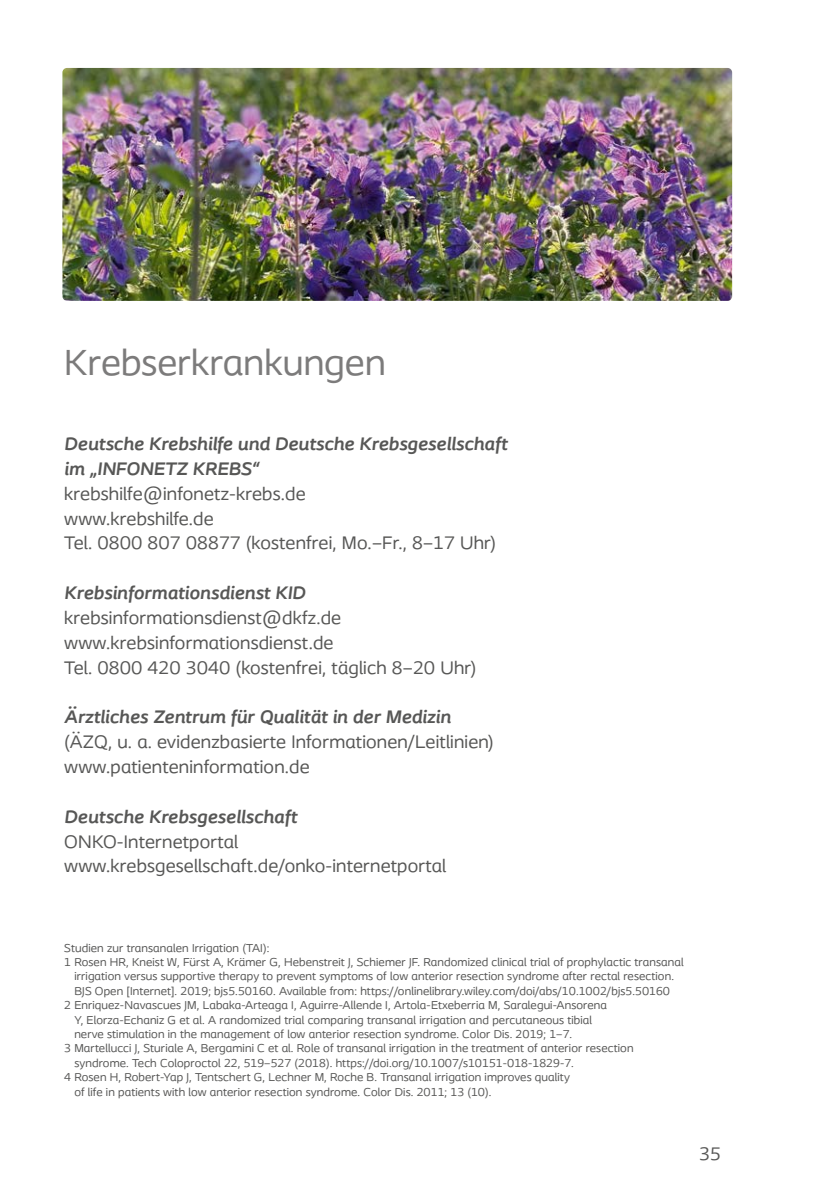
<style>
.page{position:relative;width:840px;height:1191px;background:#fff}
.page>*{position:absolute;margin:0;border:0;box-sizing:border-box;transform-origin:0 0}
.Ü_19{font:38px "Coloplast";color:#7c7b7b}
.Text_9_5_12_pt{font:19px "Coloplast";letter-spacing:.01em;color:#575756}
.Text_9_5_12_pt-2{font:italic 700 19px "Coloplast";color:#575756}
.BU{font:12px/14.4px "Coloplast";letter-spacing:.01em;color:#575756}
</style>
<div class="page">
<img style="left:62px;top:68px;width:669px;height:233px">
<p class="Ü_19" style="left:64px;top:340px;width:323px">Krebserkrankungen</p>
<p class="Text_9_5_12_pt-2" style="left:64px;top:432px;width:444px">Deutsche Krebshilfe und Deutsche Krebsgesellschaft</p>
<p class="Text_9_5_12_pt-2" style="left:64px;top:457px;width:196px">im „INFONETZ KREBS“</p>
<p class="Text_9_5_12_pt" style="left:64px;top:482px;width:243px">krebshilfe@infonetz-krebs.de</p>
<p class="Text_9_5_12_pt" style="left:64px;top:507px;width:151px">www.krebshilfe.de</p>
<p class="Text_9_5_12_pt" style="left:64px;top:531px;width:433px">Tel. 0800 807 08877 (kostenfrei, Mo.–Fr., 8–17 Uhr)</p>
<p class="Text_9_5_12_pt-2" style="left:64px;top:581px;width:242px">Krebsinformationsdienst KID</p>
<p class="Text_9_5_12_pt" style="left:64px;top:606px;width:278px">krebsinformationsdienst@dkfz.de</p>
<p class="Text_9_5_12_pt" style="left:64px;top:631px;width:270px">www.krebsinformationsdienst.de</p>
<p class="Text_9_5_12_pt" style="left:64px;top:656px;width:413px">Tel. 0800 420 3040 (kostenfrei, täglich 8–20 Uhr)</p>
<p class="Text_9_5_12_pt-2" style="left:64px;top:705px;width:388px">Ärztliches Zentrum für Qualität in der Medizin</p>
<p class="Text_9_5_12_pt" style="left:64px;top:730px;width:431px">(ÄZQ, u. a. evidenzbasierte Informationen/Leitlinien)</p>
<p class="Text_9_5_12_pt" style="left:64px;top:755px;width:247px">www.patienteninformation.de</p>
<p class="Text_9_5_12_pt-2" style="left:64px;top:805px;width:234px">Deutsche Krebsgesellschaft</p>
<p class="Text_9_5_12_pt" style="left:64px;top:830px;width:175px">ONKO-Internetportal</p>
<p class="Text_9_5_12_pt" style="left:64px;top:854px;width:383px">www.krebsgesellschaft.de/onko-internetportal</p>
<p class="BU" style="left:64px;top:940px;width:206px">Studien zur transanalen Irrigation (TAI):</p>
<p class="BU" style="left:64px;top:954px;width:620px">1 Rosen HR, Kneist W, Fürst A, Krämer G, Hebenstreit J, Schiemer JF. Randomized clinical trial of prophylactic transanal</p>
<p class="BU" style="left:74px;top:969px;width:600px">irrigation versus supportive therapy to prevent symptoms of low anterior resection syndrome after rectal resection.</p>
<p class="BU" style="left:74px;top:983px;width:597px">BJS Open [Internet]. 2019; bjs5.50160. Available from: https://onlinelibrary.wiley.com/doi/abs/10.1002/bjs5.50160</p>
<p class="BU" style="left:74px;top:998px;width:534px;text-indent:-10px">2 Enriquez-Navascues JM, Labaka-Arteaga I, Aguirre-Allende I, Artola-Etxeberria M, Saralegui-Ansorena<br>Y, Elorza-Echaniz G et al. A randomized trial comparing transanal irrigation and percutaneous tibial nerve stimulation in the management of low anterior resection syndrome. Color Dis. 2019; 1–7.</p>
<p class="BU" style="left:74px;top:1041px;width:560px;text-indent:-10px">3 Martellucci J, Sturiale A, Bergamini C et al. Role of transanal irrigation in the treatment of anterior resection syndrome. Tech Coloproctol 22, 519–527 (2018). https://doi.org/10.1007/s10151-018-1829-7.</p>
<p class="BU" style="left:74px;top:1070px;width:496px;text-indent:-10px">4 Rosen H, Robert-Yap J, Tentschert G, Lechner M, Roche B. Transanal irrigation improves quality of life in patients with low anterior resection syndrome. Color Dis. 2011; 13 (10).</p>
<h2 class="Text_9_5_12_pt" style="left:698px;top:1142px;width:23px">35</h2>
</div>
